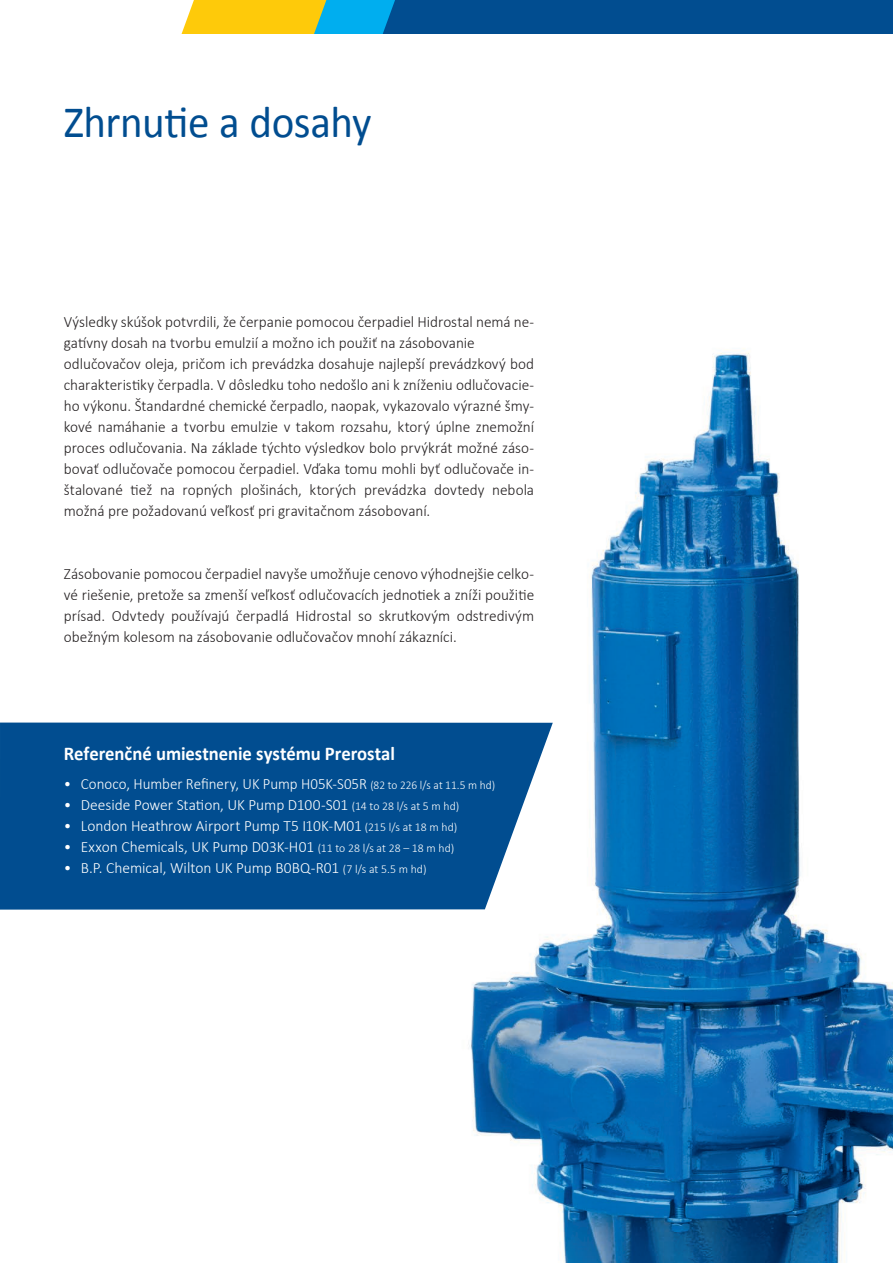
<style>
.page{position:relative;width:893px;height:1263px;background:#fff}
.page>*{position:absolute;margin:0;border:0;box-sizing:border-box;transform-origin:0 0}
.t1{font:45px "Calibri";letter-spacing:-.01em;color:#014d90;scale:.96 1}
.t2{font:700 19.5px "Calibri";letter-spacing:-.005em;color:#fff;scale:.96 1}
.t3{font:300 15.75px/21px "Calibri";color:#231f20}
.t4{font:300 15.75px "Calibri";color:#fff}
.t5{font:300 15.75px "Calibri";color:#fff;scale:.95 1}
.s1{font-size:12px}
</style>
<div class="page">
<img style="left:415px;top:348px;width:478px;height:915px">
<div style="left:0;top:722px;width:553px;height:187px;background:#014d90"></div>
<svg style="left:182px;top:0;width:711px;height:34px;background:#326f81"></svg>
<h1 class="t1" style="left:64px;top:93px;width:322px">Zhrnutie a dosahy</h1>
<p class="t3" style="left:64px;top:311px;width:472px">Výsledky skúšok potvrdili, že čerpanie pomocou čerpadiel Hidrostal nemá ne&shy;gatívny dosah na tvorbu emulzií a možno ich použiť na zásobovanie odlučovačov oleja, pričom ich prevádzka dosahuje najlepší prevádzkový bod charakteristiky čerpadla. V dôsledku toho nedošlo ani k zníženiu odlučovacie&shy;ho výkonu. Štandardné chemické čerpadlo, naopak, vykazovalo výrazné šmy&shy;kové namáhanie a tvorbu emulzie v takom rozsahu, ktorý úplne znemožní proces odlučovania. Na základe týchto výsledkov bolo prvýkrát možné záso&shy;bovať odlučovače pomocou čerpadiel. Vďaka tomu mohli byť odlučovače in&shy;štalované tiež na ropných plošinách, ktorých prevádzka dovtedy nebola možná pre požadovanú veľkosť pri gravitačnom zásobovaní.</p>
<p class="t3" style="left:64px;top:563px;width:472px;text-align:justify">Zásobovanie pomocou čerpadiel navyše umožňuje cenovo výhodnejšie celko&shy;vé riešenie, pretože sa zmenší veľkosť odlučovacích jednotiek a zníži použitie prísad. Odvtedy používajú čerpadlá Hidrostal so skrutkovým odstredivým obežným kolesom na zásobovanie odlučovačov mnohí zákazníci.</p>
<p class="t2" style="left:64px;top:741px;width:346px">Referenčné umiestnenie systému Prerostal</p>
<p class="t5" style="left:64px;top:774px;width:455px">• Conoco, Humber Refinery, UK Pump H05K-S05R <span class="s1">(82 to 226 l/s at 11.5 m hd)</span></p>
<p class="t4" style="left:64px;top:795px;width:397px">• Deeside Power Station, UK Pump D100-S01 <span class="s1">(14 to 28 l/s at 5 m hd)</span></p>
<p class="t4" style="left:64px;top:816px;width:395px">• London Heathrow Airport Pump T5 I10K-M01 <span class="s1">(215 l/s at 18 m hd)</span></p>
<p class="t4" style="left:64px;top:837px;width:392px">• Exxon Chemicals, UK Pump D03K-H01 <span class="s1">(11 to 28 l/s at 28 – 18 m hd)</span></p>
<p class="t4" style="left:64px;top:858px;width:364px">• B.P. Chemical, Wilton UK Pump B0BQ-R01 <span class="s1">(7 l/s at 5.5 m hd)</span></p>
</div>
